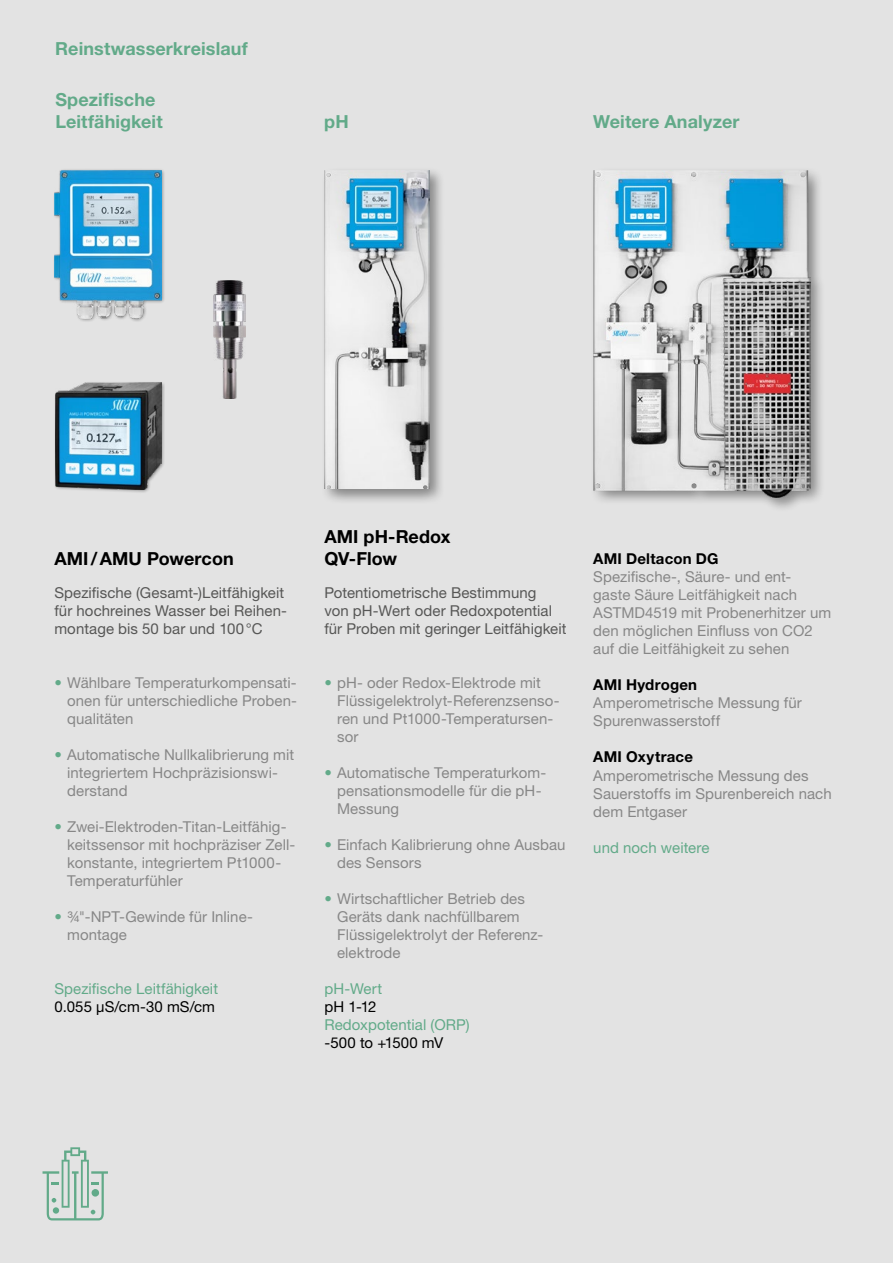
<style>
.page{position:relative;width:893px;height:1263px;background:#e3e3e3}
.page>*{position:absolute;margin:0;border:0;box-sizing:border-box;transform-origin:0 0}
.t1{font:700 18px/21.6px "Helvetica Neue LT Std";letter-spacing:.005em;color:#62aa89}
.t2{font:700 18px/21.6px "Helvetica Neue LT Std";letter-spacing:.005em;color:#000}
.t3{font:15px/18px "Helvetica Neue LT Std";letter-spacing:.005em;color:#878787}
.t4{font:15px/18px "Helvetica Neue LT Std";letter-spacing:.005em;color:#575756}
.t5{font:15px "Helvetica Neue LT Std";letter-spacing:.005em;color:#62aa89}
.t6{font:15px "Helvetica Neue LT Std";letter-spacing:.005em;color:#000}
.t7{font:700 15px "Helvetica Neue LT Std";letter-spacing:.015em;color:#000}
.s1{color:#62aa89}
</style>
<div class="page">
<svg style="left:43px;top:1147px;width:65px;height:73px"></svg>
<div style="left:321px;top:166px;width:124px;height:338px;background:#000;opacity:.4"></div>
<img style="left:324px;top:170px;width:106px;height:319px">
<div style="left:54px;top:381px;width:111px;height:113px;background:#000;opacity:.4"></div>
<img style="left:55px;top:383px;width:106px;height:106px">
<div style="left:53px;top:168px;width:112px;height:155px;background:#000;opacity:.4"></div>
<img style="left:55px;top:170px;width:106px;height:148px">
<img style="left:214px;top:280px;width:32px;height:119px">
<div style="left:590px;top:166px;width:236px;height:347px;background:#000;opacity:.4"></div>
<img style="left:593px;top:170px;width:218px;height:327px">
<p class="t1" style="left:55px;top:38px;width:194px">Reinstwasserkreislauf</p>
<p class="t1" style="left:55px;top:88px;width:109px">Spezifische<br>Leitfähigkeit</p>
<p class="t1" style="left:324px;top:110px;width:26px">pH</p>
<p class="t1" style="left:593px;top:110px;width:148px">Weitere Analyzer</p>
<p class="t2" style="left:54px;top:547px;width:181px">AMI/AMU Powercon</p>
<p class="t4" style="left:54px;top:583px;width:234px">Spezifische (Gesamt-)Leitfähigkeit für hochreines Wasser bei Reihen&shy;montage bis 50 bar und 100°C</p>
<p class="t3" style="left:67px;top:673px;width:231px;text-align:justify;text-indent:-13px"><span class="s1">•</span> Wählbare Temperaturkompensati&shy;onen für unterschiedliche Proben&shy;qualitäten</p>
<p class="t3" style="left:67px;top:745px;width:228px;text-indent:-13px"><span class="s1">•</span> Automatische Nullkalibrierung mit integriertem Hochpräzisionswi&shy;derstand</p>
<p class="t3" style="left:67px;top:817px;width:230px;text-indent:-13px"><span class="s1">•</span> Zwei-Elektroden-Titan-Leitfähig&shy;keitssensor mit hochpräziser Zell&shy;konstante, integriertem Pt1000-<br>Temperaturfühler</p>
<p class="t3" style="left:67px;top:907px;width:187px;text-indent:-13px"><span class="s1">•</span> ¾"-NPT-Gewinde für Inline&shy;montage</p>
<p class="t5" style="left:54px;top:979px;width:165px">Spezifische Leitfähigkeit</p>
<p class="t6" style="left:54px;top:997px;width:162px">0.055 μS/cm-30 mS/cm</p>
<p class="t2" style="left:324px;top:525px;width:128px">AMI pH-Redox<br>QV-Flow</p>
<p class="t4" style="left:324px;top:583px;width:244px">Potentiometrische Bestimmung<br>von pH-Wert oder Redoxpotential für Proben mit geringer Leitfähigkeit</p>
<p class="t3" style="left:337px;top:673px;width:224px;text-indent:-13px"><span class="s1">•</span> pH- oder Redox-Elektrode mit<br>Flüssigelektrolyt-Referenzsenso&shy;ren und Pt1000-Temperatursen&shy;sor</p>
<p class="t3" style="left:337px;top:763px;width:211px;text-indent:-13px"><span class="s1">•</span> Automatische Temperaturkom&shy;pensationsmodelle für die pH-<br>Messung</p>
<p class="t3" style="left:337px;top:835px;width:230px;text-indent:-13px"><span class="s1">•</span> Einfach Kalibrierung ohne Ausbau des Sensors</p>
<p class="t3" style="left:337px;top:889px;width:208px;text-indent:-13px"><span class="s1">•</span> Wirtschaftlicher Betrieb des<br>Geräts dank nachfüllbarem<br>Flüssigelektrolyt der Referenz&shy;elektrode</p>
<p class="t5" style="left:324px;top:979px;width:59px">pH-Wert</p>
<p class="t6" style="left:324px;top:997px;width:54px">pH 1-12</p>
<p class="t5" style="left:324px;top:1015px;width:147px">Redoxpotential (ORP)</p>
<p class="t6" style="left:324px;top:1033px;width:121px">-500 to +1500 mV</p>
<p class="t7" style="left:593px;top:550px;width:127px">AMI Deltacon DG</p>
<p class="t3" style="left:593px;top:568px;width:239px">Spezifische-, Säure- und ent&shy;gaste Säure Leitfähigkeit nach<br>ASTMD4519 mit Probenerhitzer um den möglichen Einfluss von CO2 auf die Leitfähigkeit zu sehen</p>
<p class="t7" style="left:593px;top:676px;width:105px">AMI Hydrogen</p>
<p class="t3" style="left:593px;top:694px;width:210px">Amperometrische Messung für<br>Spurenwasserstoff</p>
<p class="t7" style="left:593px;top:748px;width:101px">AMI Oxytrace</p>
<p class="t3" style="left:593px;top:766px;width:240px">Amperometrische Messung des<br>Sauerstoffs im Spurenbereich nach dem Entgaser</p>
<p class="t5" style="left:593px;top:838px;width:118px">und noch weitere</p>
</div>
